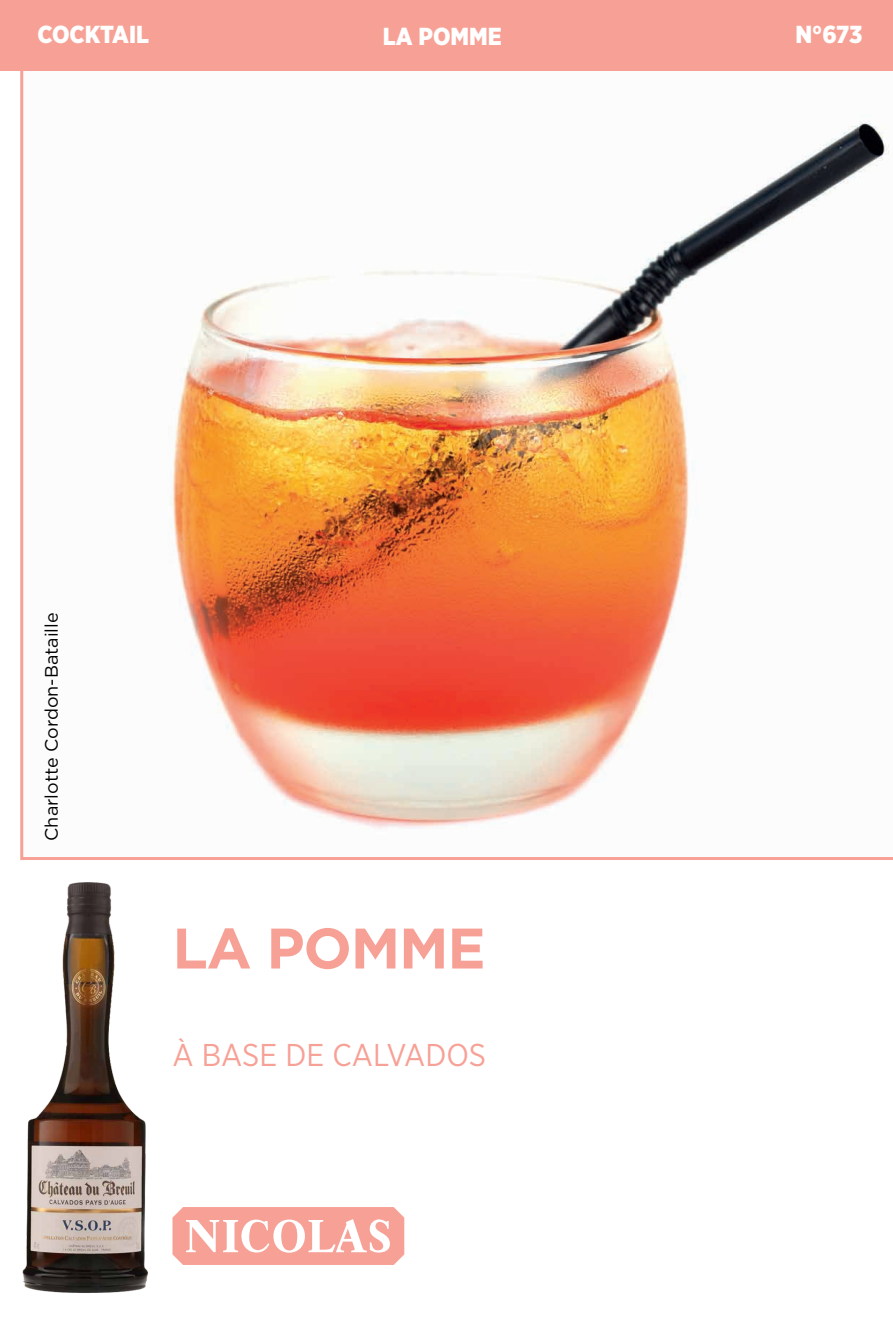
<style>
.page{position:relative;width:893px;height:1317px;background:#fff}
.page>*{position:absolute;margin:0;border:0;box-sizing:border-box;transform-origin:0 0}
.t1{font:700 57px "Gotham";letter-spacing:-.02em;color:#f7a196}
.t2{font:31.5px "Gotham Narrow";color:#f7a196}
.t3{font:900 24.6px "Gotham Narrow";color:#fff}
.t4{font:18px "Gotham";color:#000}
</style>
<div class="page">
<img style="left:20px;top:70px;width:873px;height:790px">
<div style="left:0;top:0;width:893px;height:70px;background:#f7a196"></div>
<svg style="left:172px;top:1207px;width:232px;height:58px"></svg>
<img style="left:22px;top:882px;width:126px;height:411px">
<p class="t3" style="left:37px;top:18px;width:113px">COCKTAIL</p>
<p class="t3" style="left:383px;top:20px;width:120px">LA POMME</p>
<p class="t4" style="left:40px;top:841px;width:230px;rotate:-90deg">Charlotte Cordon-Bataille</p>
<p class="t1" style="left:172px;top:910px;width:315px">LA POMME</p>
<p class="t2" style="left:172px;top:1036px;width:315px">À BASE DE CALVADOS</p>
<p class="t3" style="left:795px;top:18px;width:69px">N°673</p>
</div>
